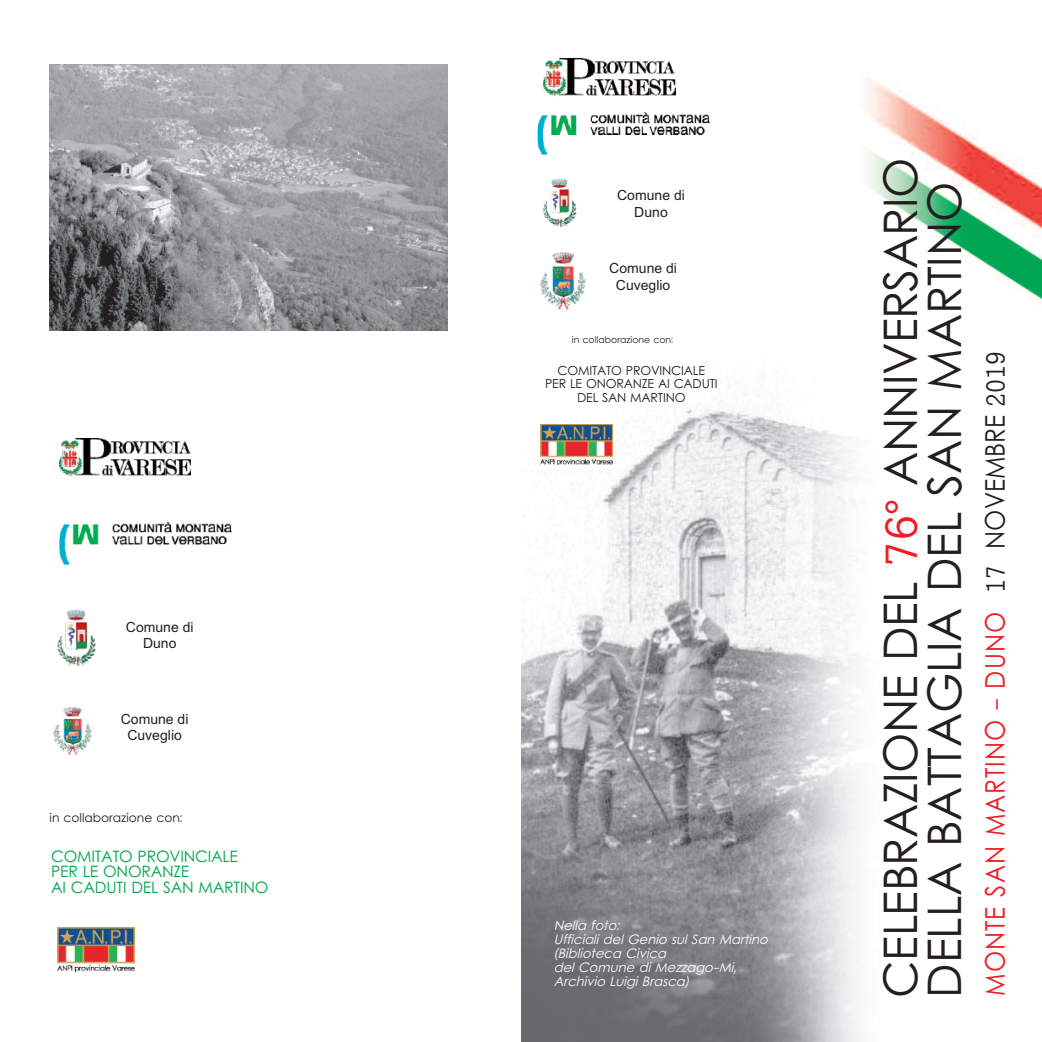
<style>
.page{position:relative;width:1042px;height:1042px;background:#fff}
.page>*{position:absolute;margin:0;border:0;box-sizing:border-box;transform-origin:0 0}
.t1{font:46.38px/44.1px "Levenim";letter-spacing:-.015em;color:#231f20}
.t2{font:27.12px "Levenim";letter-spacing:.04em;color:#ee1d23;scale:.9 1}
.t3{font:15.75px/15.8px "Levenim";letter-spacing:-.015em;color:#00a54f}
.t4{font:14px/16.8px "Arial";color:#231f20;text-align:center}
.t5{font:italic 13.12px/14px "Levenim";color:#fff}
.t6{font:12.42px/13.5px "Levenim";letter-spacing:-.015em;color:#231f20;text-align:center}
.t7{font:12.25px "Levenim";color:#231f20}
.t8{font:9.28px "Levenim";color:#231f20}
.s1{color:#ee1d23}
.s2{color:#231f20}
</style>
<div class="page">
<img style="left:521px;top:252px;width:336px;height:789px">
<div style="left:832px;top:0;width:210px;height:397px;background:#fff"></div>
<img style="left:865px;top:78px;width:177px;height:229px">
<img style="left:540px;top:424px;width:72px;height:43px">
<img style="left:543px;top:59px;width:132px;height:38px">
<img style="left:537px;top:112px;width:173px;height:43px">
<img style="left:543px;top:178px;width:34px;height:50px">
<img style="left:50px;top:64px;width:397px;height:267px">
<img style="left:57px;top:927px;width:77px;height:46px">
<img style="left:59px;top:438px;width:132px;height:39px">
<img style="left:59px;top:522px;width:173px;height:43px">
<img style="left:57px;top:609px;width:39px;height:58px">
<img style="left:540px;top:253px;width:45px;height:56px">
<img style="left:53px;top:707px;width:38px;height:47px">
<svg style="left:580px;top:510px;width:2px;height:13px"></svg>
<p class="t4" style="left:126px;top:618px;width:69px">Comune di<br>Duno</p>
<p class="t4" style="left:121px;top:710px;width:69px">Comune di<br>Cuveglio</p>
<p class="t7" style="left:50px;top:811px;width:135px">in collaborazione con:</p>
<p class="t3" style="left:51px;top:848px;width:219px">COMITATO PROVINCIALE<br>PER LE ONORANZE<br>AI CADUTI DEL SAN MARTINO</p>
<p class="t4" style="left:617px;top:187px;width:69px">Comune di<br>Duno</p>
<p class="t4" style="left:609px;top:260px;width:69px">Comune di<br>Cuveglio</p>
<p class="t8" style="left:572px;top:335px;width:103px">in collaborazione con:</p>
<p class="t6" style="left:545px;top:364px;width:174px">COMITATO PROVINCIALE<br>PER LE ONORANZE AI CADUTI<br>DEL SAN MARTINO</p>
<p class="t5" style="left:554px;top:919px;width:219px">Nella foto:<br>Ufficiali del Genio sul San Martino (Biblioteca Civica<br>del Comune di Mezzago-Mi,<br>Archivio Luigi Brasca)</p>
<h1 class="t1" style="left:879px;top:997px;width:841px;rotate:-90deg">CELEBRAZIONE DEL <span class="s1">76°</span> ANNIVERSARIO<br>DELLA BATTAGLIA DEL SAN MARTINO</h1>
<h2 class="t2" style="left:979px;top:996px;width:718px;rotate:-90deg">MONTE SAN MARTINO - DUNO <span class="s2">17 NOVEMBRE 2019</span></h2>
</div>
